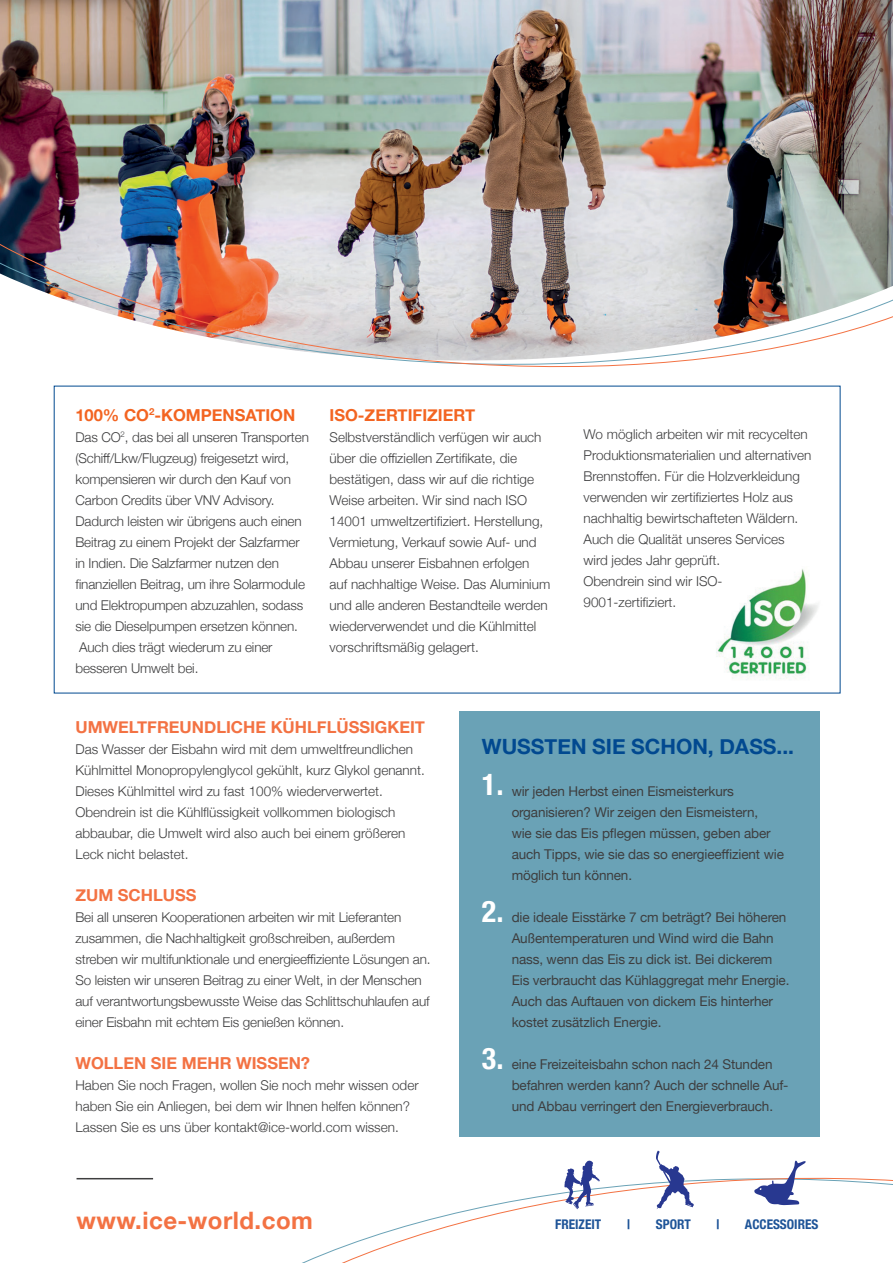
<style>
.page{position:relative;width:893px;height:1263px;background:#fff}
.page>*{position:absolute;margin:0;border:0;box-sizing:border-box;transform-origin:0 0}
.t1{font:700 condensed 30px "Helvetica Neue";color:#fff}
.t2{font:700 24px "Helvetica Neue";letter-spacing:.02em;color:#f37243}
.t3{font:700 21px "Helvetica Neue";color:#014990}
.t4{font:700 16.5px "Helvetica Neue";color:#f37243}
.t5{font:700 16.5px "Helvetica Neue";color:#f36421}
.t6{font:300 13.5px/21px "Helvetica Neue";color:#3e3e3f}
.t7{font:13.5px/21px "Helvetica Neue";letter-spacing:-.01em;color:#3e3e3f}
.t8{font:700 condensed 13.35px "Helvetica Neue";color:#1e5498}
</style>
<div class="page">
<img style="left:0;top:0;width:893px;height:62px">
<img style="left:0;top:62px;width:893px;height:328px">
<svg style="left:144px;top:1177px;width:749px;height:86px"></svg>
<svg style="left:656px;top:1150px;width:38px;height:59px"></svg>
<svg style="left:564px;top:1160px;width:36px;height:49px"></svg>
<svg style="left:754px;top:1160px;width:52px;height:45px"></svg>
<div style="left:459px;top:711px;width:361px;height:426px;background:#6aa2b6"></div>
<img style="left:716px;top:569px;width:102px;height:111px">
<hr style="left:77px;top:1178px;width:76px;height:1px;background:#3e3e3f">
<p class="t5" style="left:75px;top:402px;width:221px">100% CO<sup>2</sup>-KOMPENSATION</p>
<p class="t6" style="left:75px;top:426px;width:235px">Das CO<sup>2</sup>, das bei all unseren Transporten (Schiff/Lkw/Flugzeug) freigesetzt wird, kompensieren wir durch den Kauf von Carbon Credits über VNV Advisory.<br>Dadurch leisten wir übrigens auch einen Beitrag zu einem Projekt der Salzfarmer in Indien. Die Salzfarmer nutzen den finanziellen Beitrag, um ihre Solarmodule und Elektropumpen abzuzahlen, sodass sie die Dieselpumpen ersetzen können.<br>Auch dies trägt wiederum zu einer besseren Umwelt bei.</p>
<p class="t5" style="left:329px;top:402px;width:147px">ISO-ZERTIFIZIERT</p>
<p class="t6" style="left:329px;top:426px;width:222px">Selbstverständlich verfügen wir auch über die offiziellen Zertifikate, die bestätigen, dass wir auf die richtige Weise arbeiten. Wir sind nach ISO 14001 umweltzertifiziert. Herstellung, Vermietung, Verkauf sowie Auf- und Abbau unserer Eisbahnen erfolgen auf nachhaltige Weise. Das Aluminium und alle anderen Bestandteile werden wiederverwendet und die Kühlmittel vorschriftsmäßig gelagert.</p>
<p class="t6" style="left:584px;top:423px;width:229px">Wo möglich arbeiten wir mit recycelten Produktionsmaterialien und alternativen Brennstoffen. Für die Holzverkleidung verwenden wir zertifiziertes Holz aus nachhaltig bewirtschafteten Wäldern.<br>Auch die Qualität unseres Services wird jedes Jahr geprüft.<br>Obendrein sind wir ISO-9001-zertifiziert.</p>
<p class="t4" style="left:75px;top:714px;width:351px">UMWELTFREUNDLICHE KÜHLFLÜSSIGKEIT</p>
<p class="t6" style="left:75px;top:737px;width:351px">Das Wasser der Eisbahn wird mit dem umweltfreundlichen Kühlmittel Monopropylenglycol gekühlt, kurz Glykol genannt.<br>Dieses Kühlmittel wird zu fast 100% wiederverwertet.<br>Obendrein ist die Kühlflüssigkeit vollkommen biologisch abbaubar, die Umwelt wird also auch bei einem größeren Leck nicht belastet.</p>
<p class="t4" style="left:75px;top:882px;width:123px">ZUM SCHLUSS</p>
<p class="t6" style="left:75px;top:905px;width:357px">Bei all unseren Kooperationen arbeiten wir mit Lieferanten zusammen, die Nachhaltigkeit großschreiben, außerdem streben wir multifunktionale und energieeffiziente Lösungen an.<br>So leisten wir unseren Beitrag zu einer Welt, in der Menschen auf verantwortungsbewusste Weise das Schlittschuhlaufen auf einer Eisbahn mit echtem Eis genießen können.</p>
<p class="t4" style="left:75px;top:1050px;width:236px">WOLLEN SIE MEHR WISSEN?</p>
<p class="t6" style="left:75px;top:1073px;width:345px">Haben Sie noch Fragen, wollen Sie noch mehr wissen oder haben Sie ein Anliegen, bei dem wir Ihnen helfen können?<br>Lassen Sie es uns über kontakt@ice-world.com wissen.</p>
<h3 class="t3" style="left:482px;top:730px;width:314px">WUSSTEN SIE SCHON, DASS...</h3>
<p class="t7" style="left:512px;top:781px;width:274px">wir jeden Herbst einen Eismeisterkurs organisieren? Wir zeigen den Eismeistern,<br>wie sie das Eis pflegen müssen, geben aber auch Tipps, wie sie das so energieeffizient wie möglich tun können.</p>
<p class="t7" style="left:512px;top:907px;width:279px">die ideale Eisstärke 7 cm beträgt? Bei höheren Außentemperaturen und Wind wird die Bahn nass, wenn das Eis zu dick ist. Bei dickerem Eis verbraucht das Kühlaggregat mehr Energie.<br>Auch das Auftauen von dickem Eis hinterher kostet zusätzlich Energie.</p>
<p class="t7" style="left:512px;top:1054px;width:278px">eine Freizeiteisbahn schon nach 24 Stunden befahren werden kann? Auch der schnelle Auf&shy;und Abbau verringert den Energieverbrauch.</p>
<h1 class="t1" style="left:482px;top:760px;width:23px">1.</h1>
<h1 class="t1" style="left:482px;top:886px;width:23px">2.</h1>
<h1 class="t1" style="left:482px;top:1033px;width:23px">3.</h1>
<h2 class="t2" style="left:77px;top:1201px;width:238px">www.ice-world.com</h2>
<p class="t8" style="left:555px;top:1213px;width:48px">FREIZEIT</p>
<p class="t8" style="left:627px;top:1213px;width:4px">|</p>
<p class="t8" style="left:656px;top:1213px;width:36px">SPORT</p>
<p class="t8" style="left:717px;top:1213px;width:4px">|</p>
<p class="t8" style="left:745px;top:1213px;width:75px">ACCESSOIRES</p>
</div>
